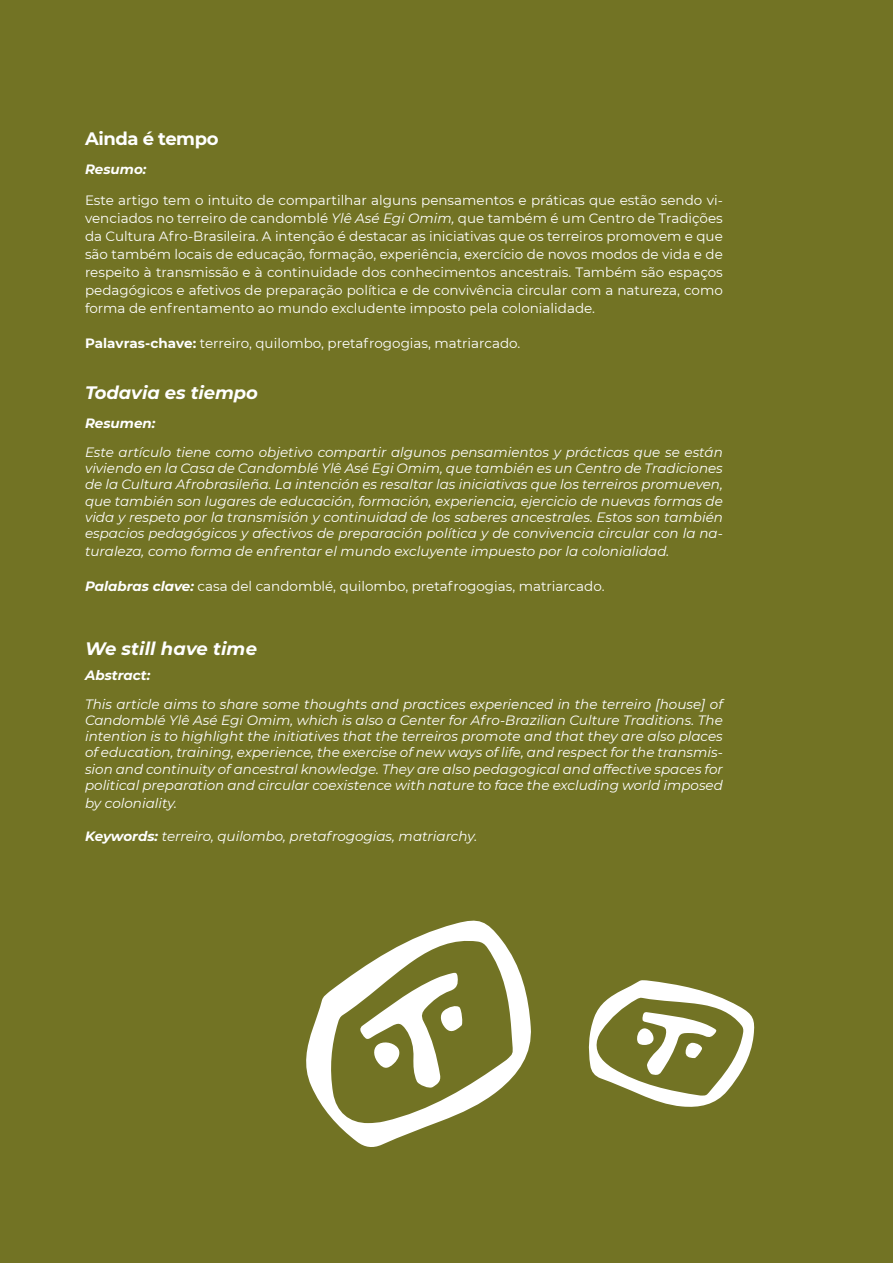
<style>
.page{position:relative;width:893px;height:1263px;background:#727324}
.page>*{position:absolute;margin:0;border:0;box-sizing:border-box;transform-origin:0 0}
.Resumo_Titulo{font:italic 700 18px "Montserrat";color:#fff}
.Resumo_Titulo-2{font:700 18px "Montserrat";letter-spacing:-.025em;color:#fff}
.Resumo__Corpo_de_Tex{font:13.5px/18px "Montserrat";color:#fff;text-align:justify}
.Resumen__Texto__ESP{font:italic 13.5px/16.2px "Montserrat";color:#fff;text-align:justify}
.Resumo__Corpo_de_Tex-2{font:italic 13.5px/16.2px "Montserrat";color:#fff;text-align:justify}
.Resumen__Palabras_Cl{font:13.5px "Montserrat";color:#fff}
.Abstract__Palabras_C{font:italic 13.5px "Montserrat";color:#fff}
.Abstract__Subtitulo{font:italic 700 13.5px "Montserrat";color:#fff}
.Resumen__Subtitulo{font:italic 700 13.5px "Montserrat";color:#fff}
.Resumo_Subtitulo{font:italic 700 13.5px "Montserrat";color:#fff}
.s1{font-style:italic}
.s2{font-weight:700}
.s3{font-weight:700;font-style:italic}
</style>
<div class="page">
<svg style="left:588px;top:980px;width:167px;height:127px"></svg>
<svg style="left:306px;top:920px;width:225px;height:227px"></svg>
<svg style="left:359px;top:972px;width:104px;height:117px"></svg>
<p class="Resumo_Titulo-2" style="left:85px;top:126px;width:135px">Ainda é tempo</p>
<p class="Resumo_Subtitulo" style="left:85px;top:159px;width:63px">Resumo:</p>
<p class="Resumo__Corpo_de_Tex" style="left:85px;top:190px;width:639px">Este artigo tem o intuito de compartilhar alguns pensamentos e práticas que estão sendo vi&shy;venciados no terreiro de candomblé <span class="s1">Ylê Asé Egi Omim,</span> que também é um Centro de Tradições da Cultura Afro-Brasileira. A intenção é destacar as iniciativas que os terreiros promovem e que são também locais de educação, formação, experiência, exercício de novos modos de vida e de respeito à transmissão e à continuidade dos conhecimentos ancestrais. Também são espaços pedagógicos e afetivos de preparação política e de convivência circular com a natureza, como forma de enfrentamento ao mundo excludente imposto pela colonialidade.</p>
<p class="Resumo__Corpo_de_Tex" style="left:85px;top:333px;width:437px"><span class="s2">Palavras-chave:</span> terreiro, quilombo, pretafrogogias, matriarcado.</p>
<p class="Resumo_Titulo" style="left:85px;top:380px;width:174px">Todavia es tiempo</p>
<p class="Resumen__Subtitulo" style="left:85px;top:413px;width:72px">Resumen:</p>
<p class="Resumen__Texto__ESP" style="left:85px;top:444px;width:639px">Este artículo tiene como objetivo compartir algunos pensamientos y prácticas que se están viviendo en la Casa de Candomblé Ylê Asé Egi Omim, que también es un Centro de Tradiciones de la Cultura Afrobrasileña. La intención es resaltar las iniciativas que los terreiros promueven, que también son lugares de educación, formación, experiencia, ejercicio de nuevas formas de vida y respeto por la transmisión y continuidad de los saberes ancestrales. Estos son también espacios pedagógicos y afectivos de preparación política y de convivencia circular con la na-</p>
<p class="Resumen__Texto__ESP" style="left:85px;top:543px;width:586px">turaleza, como forma de enfrentar el mundo excluyente impuesto por la colonialidad.</p>
<p class="Resumen__Palabras_Cl" style="left:85px;top:577px;width:521px"><span class="s3">Palabras clave:</span> casa del candomblé, quilombo, pretafrogogias, matriarcado.</p>
<p class="Resumo_Titulo" style="left:85px;top:636px;width:173px">We still have time</p>
<p class="Abstract__Subtitulo" style="left:85px;top:665px;width:67px">Abstract:</p>
<p class="Resumo__Corpo_de_Tex-2" style="left:85px;top:695px;width:639px">This article aims to share some thoughts and practices experienced in the terreiro [house] of Candomblé Ylê Asé Egi Omim, which is also a Center for Afro-Brazilian Culture Traditions. The intention is to highlight the initiatives that the terreiros promote and that they are also places of education, training, experience, the exercise of new ways of life, and respect for the transmis&shy;sion and continuity of ancestral knowledge. They are also pedagogical and affective spaces for political preparation and circular coexistence with nature to face the excluding world imposed</p>
<p class="Resumo__Corpo_de_Tex-2" style="left:85px;top:794px;width:94px">by coloniality.</p>
<p class="Abstract__Palabras_C" style="left:85px;top:827px;width:394px"><span class="s2">Keywords:</span> terreiro, quilombo, pretafrogogias, matriarchy.</p>
</div>
